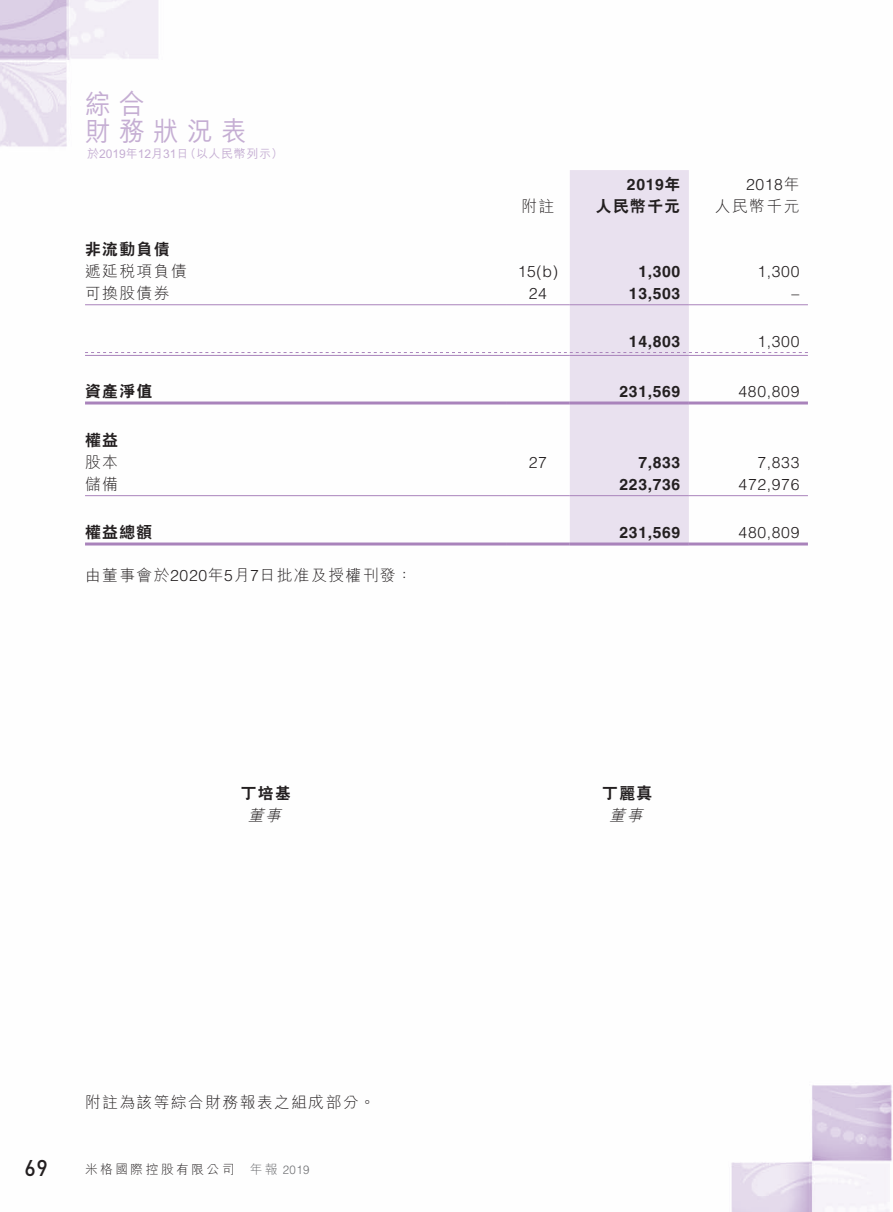
<style>
.page{position:relative;width:893px;height:1212px;background:#fff}
.page>*{position:absolute;margin:0;border:0;box-sizing:border-box;transform-origin:0 0}
.t1{font:500 27px/27px "M Hei HK";letter-spacing:.33em;color:#c5aed3;scale:.95 1}
.t2{font:500 22.5px "DIN Pro";color:#231f20;scale:.95 1}
._50_Table_txt{font:300 15.75px "Helvetica LT Std";letter-spacing:.04em;color:#231f20}
._50_Table_txt-2{font:700 15.75px "Helvetica LT Std";letter-spacing:.04em;color:#231f20}
._00_txt{font:300 15.75px "M Hei HK";letter-spacing:.09em;color:#231f20}
._50_Table_txt-3{font:800 15.75px "C Hei 2 HK";letter-spacing:.09em;color:#231f20}
._50_Table_txt-4{font:300 15.75px "M Hei HK";letter-spacing:.09em;color:#231f20}
._50_Table_txt-5{font:italic 300 15.75px "M Hei HK";color:#231f20}
.t3{font:300 12.75px "M Hei HK";letter-spacing:.19em;color:#231f20}
.t4{font:500 12px "M Hei HK";color:#c5aed3}
.t5{font:300 12px "Helvetica LT Std";color:#6c6d70;scale:.95 1}
.s1{font-family:"Helvetica LT Std"}
.s2{font-family:"M Hei HK";font-size:12.75px}
.s3{font-family:"C Hei 2 HK";font-weight:800}
.s4{font-family:"M Hei HK"}
</style>
<div class="page">
<img style="left:0;top:0;width:892px;height:1212px">
<div style="left:570px;top:170px;width:119px;height:372px;background:#e9e1ef"></div>
<hr style="left:85px;top:304px;width:421px;height:1px;background:#a983bb">
<hr style="left:506px;top:304px;width:64px;height:1px;background:#a983bb">
<hr style="left:570px;top:304px;width:119px;height:1px;background:#a983bb">
<hr style="left:689px;top:304px;width:119px;height:1px;background:#a983bb">
<hr style="left:85px;top:355px;width:421px;height:1px;background:#a983bb">
<hr style="left:506px;top:355px;width:64px;height:1px;background:#a983bb">
<hr style="left:570px;top:355px;width:119px;height:1px;background:#a983bb">
<svg style="left:85px;top:352px;width:723px;height:1px"></svg>
<hr style="left:689px;top:355px;width:119px;height:1px;background:#a983bb">
<hr style="left:85px;top:401px;width:421px;height:3px;background:#a983bb">
<hr style="left:506px;top:401px;width:64px;height:3px;background:#a983bb">
<hr style="left:570px;top:401px;width:119px;height:3px;background:#a983bb">
<hr style="left:689px;top:401px;width:119px;height:3px;background:#a983bb">
<hr style="left:85px;top:495px;width:421px;height:1px;background:#a983bb">
<hr style="left:506px;top:495px;width:64px;height:1px;background:#a983bb">
<hr style="left:570px;top:495px;width:119px;height:1px;background:#a983bb">
<hr style="left:689px;top:495px;width:119px;height:1px;background:#a983bb">
<hr style="left:85px;top:542px;width:421px;height:3px;background:#a983bb">
<hr style="left:506px;top:542px;width:64px;height:3px;background:#a983bb">
<hr style="left:570px;top:542px;width:119px;height:3px;background:#a983bb">
<hr style="left:689px;top:542px;width:119px;height:3px;background:#a983bb">
<h1 class="t1" style="left:85px;top:88px;width:172px">綜合<br>財務狀況表</h1>
<p class="t4" style="left:87px;top:145px;width:103px">於2019年12月31日</p>
<p class="t4" style="left:184px;top:145px;width:100px">（以人民幣列示(</p>
<p class="_50_Table_txt-3" style="left:85px;top:239px;width:86px">非流動負債</p>
<p class="_50_Table_txt-4" style="left:85px;top:260px;width:103px">遞延稅項負債</p>
<p class="_50_Table_txt-4" style="left:85px;top:282px;width:86px">可換股債券</p>
<p class="_50_Table_txt-3" style="left:85px;top:380px;width:69px">資產淨值</p>
<p class="_50_Table_txt-3" style="left:85px;top:430px;width:34px">權益</p>
<p class="_50_Table_txt-4" style="left:85px;top:451px;width:34px">股本</p>
<p class="_50_Table_txt-4" style="left:85px;top:473px;width:34px">儲備</p>
<p class="_50_Table_txt-3" style="left:85px;top:521px;width:69px">權益總額</p>
<p class="_00_txt" style="left:85px;top:564px;width:329px">由董事會於<span class="s1">2020</span>年 月<span class="s1">5 7</span>日批准及授權刊發：</p>
<p class="_50_Table_txt-3" style="left:241px;top:782px;width:52px">丁培基</p>
<p class="_50_Table_txt-5" style="left:248px;top:804px;width:40px">董事</p>
<h2 class="t2" style="left:24px;top:1152px;width:26px">69</h2>
<p class="_00_txt" style="left:85px;top:1091px;width:292px">附註為該等綜合財務報表之組成部分。</p>
<p class="t3" style="left:85px;top:1161px;width:151px">米格國際控股有限公司</p>
<p class="t5" style="left:250px;top:1162px;width:65px"><span class="s2">年報</span> 2019</p>
<p class="_50_Table_txt-2" style="left:627px;top:175px;width:55px">2019<span class="s3">年</span></p>
<p class="_50_Table_txt" style="left:746px;top:174px;width:55px">2018<span class="s4">年</span></p>
<p class="_50_Table_txt-4" style="left:521px;top:195px;width:34px">附註</p>
<p class="_50_Table_txt-3" style="left:596px;top:195px;width:86px">人民幣千元</p>
<p class="_50_Table_txt-4" style="left:715px;top:195px;width:86px">人民幣千元</p>
<p class="_50_Table_txt" style="left:518px;top:261px;width:42px">15 b( (</p>
<p class="_50_Table_txt-2" style="left:638px;top:262px;width:44px">1,300</p>
<p class="_50_Table_txt" style="left:757px;top:261px;width:44px">1,300</p>
<p class="_50_Table_txt" style="left:529px;top:283px;width:20px">24</p>
<p class="_50_Table_txt-2" style="left:629px;top:283px;width:53px">13,503</p>
<p class="_50_Table_txt" style="left:791px;top:283px;width:9px">–</p>
<p class="_50_Table_txt-2" style="left:629px;top:331px;width:53px">14,803</p>
<p class="_50_Table_txt" style="left:757px;top:331px;width:44px">1,300</p>
<p class="_50_Table_txt-2" style="left:619px;top:381px;width:62px">231,569</p>
<p class="_50_Table_txt" style="left:739px;top:381px;width:62px">480,809</p>
<p class="_50_Table_txt" style="left:529px;top:452px;width:20px">27</p>
<p class="_50_Table_txt-2" style="left:638px;top:453px;width:44px">7,833</p>
<p class="_50_Table_txt" style="left:757px;top:452px;width:44px">7,833</p>
<p class="_50_Table_txt-2" style="left:619px;top:474px;width:62px">223,736</p>
<p class="_50_Table_txt" style="left:739px;top:474px;width:62px">472,976</p>
<p class="_50_Table_txt-2" style="left:619px;top:522px;width:62px">231,569</p>
<p class="_50_Table_txt" style="left:739px;top:522px;width:62px">480,809</p>
<p class="_50_Table_txt-3" style="left:602px;top:782px;width:52px">丁麗真</p>
<p class="_50_Table_txt-5" style="left:609px;top:804px;width:40px">董事</p>
</div>
